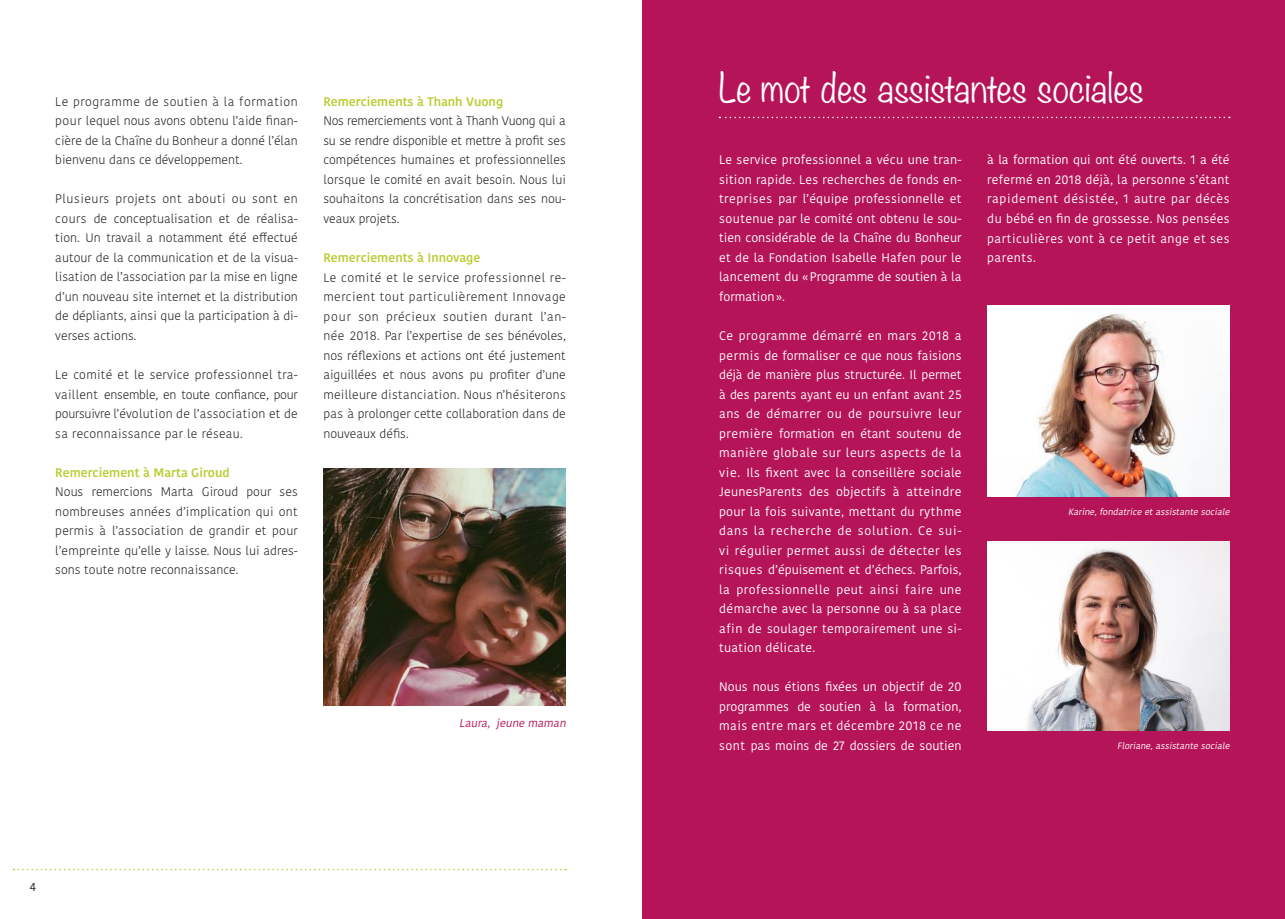
<style>
.page{position:relative;width:1285px;height:919px;background:#fff}
.page>*{position:absolute;margin:0;border:0;box-sizing:border-box;transform-origin:0 0}
.t1{font:300 36px "Noteworthy";letter-spacing:-.015em;color:#fff}
.t2{font:300 12.3px/19.5px "Kohinoor Bangla";color:#231f20;text-align:justify}
.t3{font:12.3px/19.5px "Kohinoor Bangla";letter-spacing:.02em;color:#fff;text-align:justify}
.t4{font:600 12.3px "Kohinoor Bangla";color:#bacc32}
.t5{font:300 12.3px "Kohinoor Bangla";letter-spacing:.04em;color:#231f20}
.t6{font:11.7px "Kohinoor Bangla";color:#231f20}
.t7{font:italic 11.25px "Kohinoor Bangla";color:#b61458}
.t8{font:italic 9.15px "Kohinoor Bangla";color:#fff}
</style>
<div class="page">
<svg style="left:14px;top:868px;width:552px;height:2px"></svg>
<div style="left:642px;top:0;width:642px;height:918px;background:#b61458"></div>
<svg style="left:719px;top:117px;width:510px;height:1px"></svg>
<img style="left:323px;top:468px;width:243px;height:237px">
<img style="left:987px;top:305px;width:242px;height:191px">
<img style="left:987px;top:541px;width:242px;height:189px">
<p class="t5" style="left:55px;top:92px;width:244px">Le programme de soutien à la formation</p>
<p class="t2" style="left:55px;top:111px;width:244px">pour lequel nous avons obtenu l’aide finan&shy;cière de la Chaîne du Bonheur a donné l’élan bienvenu dans ce développement.</p>
<p class="t2" style="left:55px;top:189px;width:244px">Plusieurs projets ont abouti ou sont en cours de conceptualisation et de réalisa&shy;tion. Un travail a notamment été effectué autour de la communication et de la visua&shy;lisation de l’association par la mise en ligne d’un nouveau site internet et la distribution de dépliants, ainsi que la participation à di&shy;verses actions.</p>
<p class="t2" style="left:55px;top:365px;width:244px">Le comité et le service professionnel tra&shy;vaillent ensemble, en toute confiance, pour poursuivre l’évolution de l’association et de sa reconnaissance par le réseau.</p>
<p class="t4" style="left:55px;top:462px;width:176px">Remerciement à Marta Giroud</p>
<p class="t2" style="left:55px;top:482px;width:244px">Nous remercions Marta Giroud pour ses nombreuses années d’implication qui ont permis à l’association de grandir et pour l’empreinte qu’elle y laisse. Nous lui adres&shy;sons toute notre reconnaissance.</p>
<p class="t4" style="left:323px;top:91px;width:181px">Remerciements à Thanh Vuong</p>
<p class="t2" style="left:323px;top:111px;width:244px">Nos remerciements vont à Thanh Vuong qui a su se rendre disponible et mettre à profit ses compétences humaines et professionnelles lorsque le comité en avait besoin. Nous lui souhaitons la concrétisation dans ses nou&shy;veaux projets.</p>
<p class="t4" style="left:323px;top:247px;width:158px">Remerciements à Innovage</p>
<p class="t2" style="left:323px;top:267px;width:244px">Le comité et le service professionnel re&shy;mercient tout particulièrement Innovage pour son précieux soutien durant l’an&shy;née 2018. Par l’expertise de ses bénévoles, nos réflexions et actions ont été justement aiguillées et nous avons pu profiter d’une meilleure distanciation. Nous n’hésiterons pas à prolonger cette collaboration dans de nouveaux défis.</p>
<p class="t7" style="left:459px;top:714px;width:111px">Laura, jeune maman</p>
<p class="t6" style="left:30px;top:877px;width:8px">4</p>
<h1 class="t1" style="left:719px;top:56px;width:426px">Le mot des assistantes sociales</h1>
<p class="t3" style="left:719px;top:150px;width:244px">Le service professionnel a vécu une tran&shy;sition rapide. Les recherches de fonds en&shy;treprises par l’équipe professionnelle et soutenue par le comité ont obtenu le sou&shy;tien considérable de la Chaîne du Bonheur et de la Fondation Isabelle Hafen pour le lancement du «Programme de soutien à la formation».</p>
<p class="t3" style="left:719px;top:325px;width:244px">Ce programme démarré en mars 2018 a permis de formaliser ce que nous faisions déjà de manière plus structurée. Il permet à des parents ayant eu un enfant avant 25 ans de démarrer ou de poursuivre leur première formation en étant soutenu de manière globale sur leurs aspects de la vie. Ils fixent avec la conseillère sociale JeunesParents des objectifs à atteindre pour la fois suivante, mettant du rythme dans la recherche de solution. Ce sui&shy;vi régulier permet aussi de détecter les risques d’épuisement et d’échecs. Parfois, la professionnelle peut ainsi faire une démarche avec la personne ou à sa place afin de soulager temporairement une si&shy;tuation délicate.</p>
<p class="t3" style="left:719px;top:677px;width:244px">Nous nous étions fixées un objectif de 20 programmes de soutien à la formation, mais entre mars et décembre 2018 ce ne sont pas moins de 27 dossiers de soutien</p>
<p class="t3" style="left:986px;top:150px;width:244px">à la formation qui ont été ouverts. 1 a été refermé en 2018 déjà, la personne s’étant rapidement désistée, 1 autre par décès du bébé en fin de grossesse. Nos pensées particulières vont à ce petit ange et ses parents.</p>
<p class="t8" style="left:1067px;top:505px;width:165px">Karine,fondatrice etassistante sociale</p>
<p class="t8" style="left:1116px;top:739px;width:116px">Floriane,assistante sociale</p>
</div>
